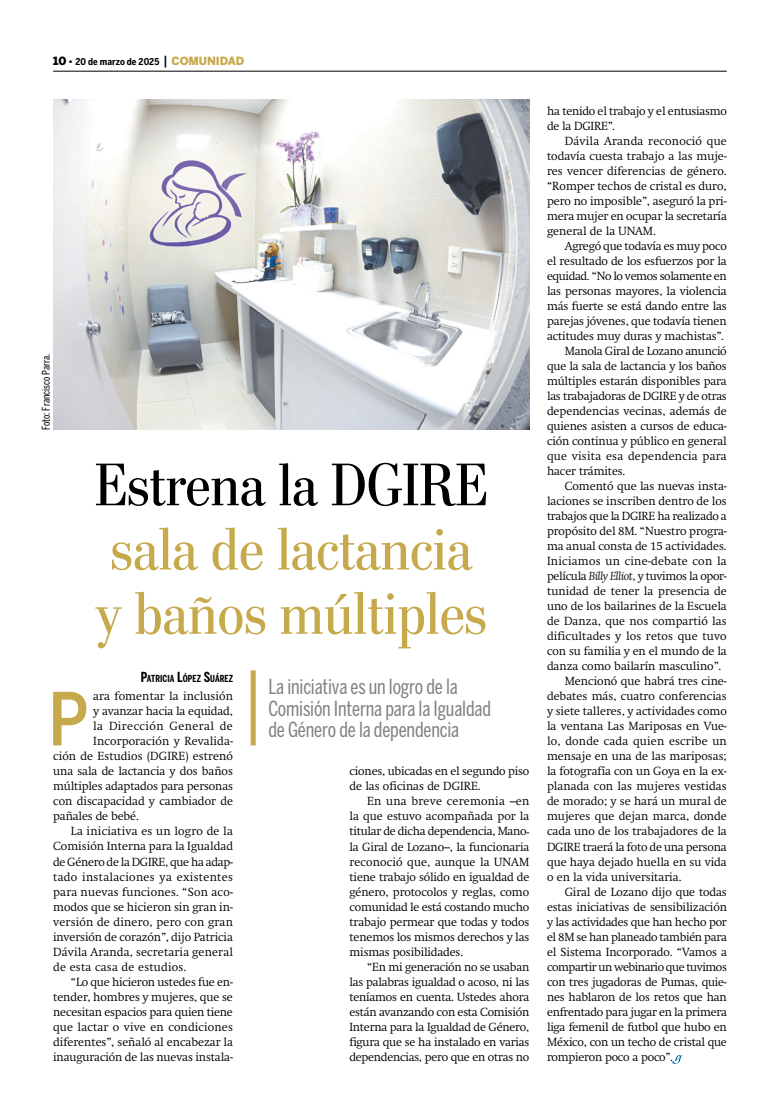
<style>
.page{position:relative;width:780px;height:1117px;background:#fff}
.page>*{position:absolute;margin:0;border:0;box-sizing:border-box;transform-origin:0 0}
.t1{font:500 72.38px "Benton Sans Cond";color:#c6a94b}
.t2{font:60px/64.2px "Stilson";color:#c6a94b}
.t3{font:60px "Stilson";color:#000}
.t4{font:20.62px/21.9px "Benton Sans Comp";letter-spacing:-.01em;color:#808285}
.t5{font:300 11.62px/15px "Swift";letter-spacing:-.005em;color:#000;text-align:justify}
.t6{font:300 11.62px "Swift";letter-spacing:.02em;color:#000}
.t7{font:300 11.62px "Swift";letter-spacing:-.025em;color:#000}
.t8{font:300 11.62px "Swift";letter-spacing:.015em;color:#000}
.t9{font:300 11.62px "Swift";letter-spacing:-.035em;color:#000}
.t10{font:300 11.62px "Swift";letter-spacing:.025em;color:#000}
.t11{font:300 11.62px "Swift";letter-spacing:-.03em;color:#000}
.t12{font:300 11.62px "Swift";letter-spacing:.04em;color:#000}
.t13{font:10.62px "Benton Sans Comp";color:#000}
.t14{font:700 9.62px "Benton Sans Comp";letter-spacing:.01em;color:#000}
.t15{font:700 9.38px "Benton Sans Cond";letter-spacing:.01em;color:#000}
.s1{font-family:"Benton Sans";font-weight:900;font-size:11.25px}
.s2{font-family:"Benton Sans";font-weight:900}
.s3{font-weight:500;font-size:12.5px}
.s4{font-family:"Benton Sans";font-weight:900;font-size:11.25px;color:#c6a94b}
.s5{font-size:13.75px}
.s6{font-style:italic}
</style>
<div class="page">
<img style="left:53px;top:100px;width:476px;height:330px">
<div style="left:251px;top:670px;width:5px;height:75px;background:#c6a94b"></div>
<svg style="left:672px;top:1055px;width:10px;height:8px"></svg>
<hr style="left:53px;top:71px;width:673px;height:1px;background:#000">
<p class="t15" style="left:53px;top:56px;width:192px"><span class="s1">10</span> <span class="s2">•</span> 20 de marzo de 2025 <span class="s3">|</span> <span class="s4">COMUNIDAD</span></p>
<p class="t13" style="left:40px;top:430px;width:78px;rotate:-90deg">Foto: Francisco Parra.</p>
<h2 class="t3" style="left:95px;top:449px;width:394px">Estrena la DGIRE</h2>
<h2 class="t2" style="left:96px;top:517px;width:392px">sala de lactancia y baños múltiples</h2>
<p class="t14" style="left:141px;top:673px;width:94px"><span class="s5">P</span>ATRICIA <span class="s5">L</span>ÓPEZ <span class="s5">S</span>UÁREZ</p>
<h1 class="t1" style="left:48px;top:676px;width:42px">P</h1>
<p class="t5" style="left:93px;top:688px;width:141px">ara fomentar la inclusión</p>
<p class="t5" style="left:93px;top:703px;width:141px">y avanzar hacia la equidad,</p>
<p class="t12" style="left:93px;top:719px;width:141px">la Dirección General de</p>
<p class="t5" style="left:93px;top:733px;width:141px">Incorporación y Revalida-</p>
<p class="t5" style="left:53px;top:748px;width:181px">ción de Estudios (DGIRE) estrenó</p>
<p class="t5" style="left:53px;top:763px;width:181px">una sala de lactancia y dos baños</p>
<p class="t5" style="left:53px;top:778px;width:181px">múltiples adaptados para personas</p>
<p class="t5" style="left:53px;top:793px;width:181px">con discapacidad y cambiador de</p>
<p class="t5" style="left:53px;top:808px;width:87px">pañales de bebé.</p>
<p class="t6" style="left:71px;top:824px;width:164px">La iniciativa es un logro de la</p>
<p class="t5" style="left:53px;top:838px;width:181px">Comisión Interna para la Igualdad</p>
<p class="t5" style="left:53px;top:853px;width:181px">de Género de la DGIRE, que ha adap-</p>
<p class="t10" style="left:53px;top:869px;width:181px">tado instalaciones ya existentes</p>
<p class="t6" style="left:53px;top:884px;width:181px">para nuevas funciones. “Son aco-</p>
<p class="t5" style="left:53px;top:898px;width:181px">modos que se hicieron sin gran in-</p>
<p class="t6" style="left:53px;top:914px;width:181px">versión de dinero, pero con gran</p>
<p class="t5" style="left:53px;top:928px;width:181px">inversión de corazón”, dijo Patricia</p>
<p class="t8" style="left:53px;top:944px;width:181px">Dávila Aranda, secretaria general</p>
<p class="t6" style="left:53px;top:959px;width:135px">de esta casa de estudios.</p>
<p class="t5" style="left:71px;top:973px;width:163px">“Lo que hicieron ustedes fue en-</p>
<p class="t5" style="left:53px;top:988px;width:181px">tender, hombres y mujeres, que se</p>
<p class="t5" style="left:53px;top:1003px;width:181px">necesitan espacios para quien tiene</p>
<p class="t8" style="left:53px;top:1019px;width:181px">que lactar o vive en condiciones</p>
<p class="t5" style="left:53px;top:1033px;width:181px">diferentes”, señaló al encabezar la</p>
<p class="t5" style="left:53px;top:1048px;width:181px">inauguración de las nuevas instala-</p>
<h3 class="t4" style="left:268px;top:675px;width:224px">La iniciativa es un logro de la<br>Comisión Interna para la Igualdad de Género de la dependencia</h3>
<p class="t5" style="left:349px;top:763px;width:181px">ciones, ubicadas en el segundo piso de las oficinas de DGIRE.</p>
<p class="t5" style="left:349px;top:793px;width:181px;text-indent:18px">En una breve ceremonia –en la que estuvo acompañada por la titular de dicha dependencia, Mano&shy;la Giral de Lozano–, la funcionaria reconoció que, aunque la UNAM tiene trabajo sólido en igualdad de género, protocolos y reglas, como comunidad le está costando mucho trabajo permear que todas y todos tenemos los mismos derechos y las mismas posibilidades.</p>
<p class="t5" style="left:349px;top:958px;width:181px;text-indent:18px">“En mi generación no se usaban las palabras igualdad o acoso, ni las teníamos en cuenta. Ustedes ahora están avanzando con esta Comisión Interna para la Igualdad de Género, figura que se ha instalado en varias dependencias, pero que en otras no</p>
<p class="t5" style="left:547px;top:103px;width:181px">ha tenido el trabajo y el entusiasmo de la DGIRE”.</p>
<p class="t5" style="left:547px;top:133px;width:181px;text-indent:18px">Dávila Aranda reconoció que todavía cuesta trabajo a las muje&shy;res vencer diferencias de género. “Romper techos de cristal es duro, pero no imposible”, aseguró la pri&shy;mera mujer en ocupar la secretaría general de la UNAM.</p>
<p class="t5" style="left:564px;top:238px;width:164px">Agregó que todavía es muy poco</p>
<p class="t5" style="left:547px;top:253px;width:181px">el resultado de los esfuerzos por la</p>
<p class="t11" style="left:547px;top:269px;width:181px">equidad. “No lo vemos solamente en</p>
<p class="t5" style="left:547px;top:283px;width:181px">las personas mayores, la violencia</p>
<p class="t5" style="left:547px;top:298px;width:181px">más fuerte se está dando entre las</p>
<p class="t5" style="left:547px;top:313px;width:181px">parejas jóvenes, que todavía tienen</p>
<p class="t5" style="left:547px;top:328px;width:178px">actitudes muy duras y machistas”.</p>
<p class="t5" style="left:564px;top:343px;width:163px">Manola Giral de Lozano anunció</p>
<p class="t5" style="left:547px;top:358px;width:181px">que la sala de lactancia y los baños</p>
<p class="t5" style="left:547px;top:373px;width:181px">múltiples estarán disponibles para</p>
<p class="t5" style="left:547px;top:388px;width:181px">las trabajadoras de DGIRE y de otras</p>
<p class="t5" style="left:547px;top:403px;width:181px">dependencias vecinas, además de</p>
<p class="t5" style="left:547px;top:418px;width:181px">quienes asisten a cursos de educa-</p>
<p class="t5" style="left:547px;top:433px;width:181px">ción continua y público en general</p>
<p class="t6" style="left:547px;top:449px;width:181px">que visita esa dependencia para</p>
<p class="t5" style="left:547px;top:463px;width:80px">hacer trámites.</p>
<p class="t5" style="left:564px;top:478px;width:163px">Comentó que las nuevas insta-</p>
<p class="t5" style="left:547px;top:493px;width:181px">laciones se inscriben dentro de los</p>
<p class="t7" style="left:547px;top:509px;width:181px">trabajos que la DGIRE ha realizado a</p>
<p class="t5" style="left:547px;top:523px;width:181px">propósito del 8M. “Nuestro progra-</p>
<p class="t5" style="left:547px;top:538px;width:181px">ma anual consta de 15 actividades.</p>
<p class="t6" style="left:547px;top:554px;width:181px">Iniciamos un cine-debate con la</p>
<p class="t7" style="left:547px;top:569px;width:181px">película <span class="s6">Billy Elliot</span>, y tuvimos la opor-</p>
<p class="t5" style="left:547px;top:583px;width:181px">tunidad de tener la presencia de</p>
<p class="t5" style="left:547px;top:598px;width:181px">uno de los bailarines de la Escuela</p>
<p class="t5" style="left:547px;top:613px;width:181px">de Danza, que nos compartió las</p>
<p class="t8" style="left:547px;top:629px;width:181px">dificultades y los retos que tuvo</p>
<p class="t5" style="left:547px;top:643px;width:181px">con su familia y en el mundo de la</p>
<p class="t5" style="left:547px;top:658px;width:176px">danza como bailarín masculino”.</p>
<p class="t5" style="left:564px;top:673px;width:163px">Mencionó que habrá tres cine-</p>
<p class="t5" style="left:547px;top:688px;width:181px">debates más, cuatro conferencias</p>
<p class="t5" style="left:547px;top:703px;width:181px">y siete talleres, y actividades como</p>
<p class="t5" style="left:547px;top:718px;width:181px">la ventana Las Mariposas en Vue-</p>
<p class="t6" style="left:547px;top:734px;width:181px">lo, donde cada quien escribe un</p>
<p class="t5" style="left:547px;top:748px;width:181px">mensaje en una de las mariposas;</p>
<p class="t5" style="left:547px;top:763px;width:181px">la fotografía con un Goya en la ex-</p>
<p class="t5" style="left:547px;top:778px;width:181px">planada con las mujeres vestidas</p>
<p class="t5" style="left:547px;top:793px;width:181px">de morado; y se hará un mural de</p>
<p class="t5" style="left:547px;top:808px;width:181px">mujeres que dejan marca, donde</p>
<p class="t5" style="left:547px;top:823px;width:181px">cada uno de los trabajadores de la</p>
<p class="t5" style="left:547px;top:838px;width:181px">DGIRE traerá la foto de una persona</p>
<p class="t5" style="left:547px;top:853px;width:181px">que haya dejado huella en su vida</p>
<p class="t5" style="left:547px;top:868px;width:136px">o en la vida universitaria.</p>
<p class="t5" style="left:564px;top:883px;width:163px">Giral de Lozano dijo que todas</p>
<p class="t5" style="left:547px;top:898px;width:181px">estas iniciativas de sensibilización</p>
<p class="t5" style="left:547px;top:913px;width:181px">y las actividades que han hecho por</p>
<p class="t7" style="left:547px;top:929px;width:181px">el 8M se han planeado también para</p>
<p class="t5" style="left:547px;top:943px;width:181px">el Sistema Incorporado. “Vamos a</p>
<p class="t9" style="left:547px;top:959px;width:181px">compartir un webinario que tuvimos</p>
<p class="t5" style="left:547px;top:973px;width:181px">con tres jugadoras de Pumas, quie-</p>
<p class="t5" style="left:547px;top:988px;width:181px">nes hablaron de los retos que han</p>
<p class="t5" style="left:547px;top:1003px;width:181px">enfrentado para jugar en la primera</p>
<p class="t5" style="left:547px;top:1018px;width:181px">liga femenil de futbol que hubo en</p>
<p class="t5" style="left:547px;top:1033px;width:181px">México, con un techo de cristal que</p>
<p class="t5" style="left:547px;top:1048px;width:127px">rompieron poco a poco”.</p>
</div>
